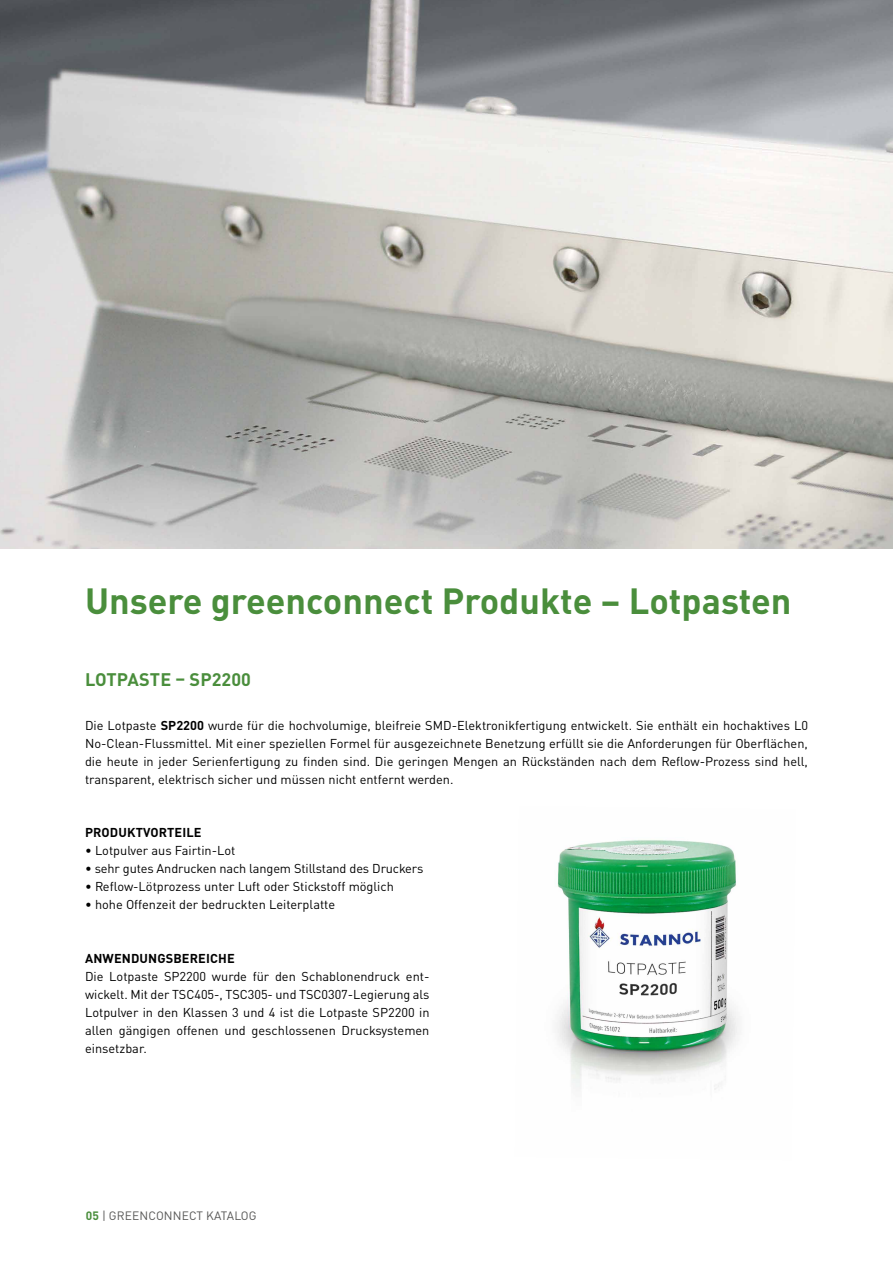
<style>
.page{position:relative;width:893px;height:1263px;background:#fff}
.page>*{position:absolute;margin:0;border:0;box-sizing:border-box;transform-origin:0 0}
.t1{font:700 36px "DIN Pro";color:#4a8e3c}
.t2{font:700 18px "DIN Pro";color:#4a8e3c}
.t3{font:12.75px/18px "DIN Pro";color:#000;text-align:justify}
.t4{font:700 12.75px "DIN Pro";letter-spacing:.01em;color:#000}
.t5{font:12px "DIN Pro";letter-spacing:.01em;color:#575756}
.s1{font-weight:700}
.s2{font-weight:700;color:#4a8e3c}
</style>
<div class="page">
<img style="left:556px;top:840px;width:183px;height:250px">
<img style="left:0;top:0;width:893px;height:549px">
<img style="left:843px;top:62px;width:50px;height:287px">
<h1 class="t1" style="left:85px;top:571px;width:708px">Unsere greenconnect Produkte – Lotpasten</h1>
<h2 class="t2" style="left:85px;top:664px;width:167px">LOTPASTE – SP2200</h2>
<p class="t3" style="left:85px;top:715px;width:724px">Die Lotpaste <span class="s1">SP2200</span> wurde für die hochvolumige, bleifreie SMD-Elektronikfertigung entwickelt. Sie enthält ein hochaktives L0<br>No-Clean-Flussmittel. Mit einer speziellen Formel für ausgezeichnete Benetzung erfüllt sie die Anforderungen für Oberflächen, die heute in jeder Serienfertigung zu finden sind. Die geringen Mengen an Rückständen nach dem Reflow-Prozess sind hell, transparent, elektrisch sicher und müssen nicht entfernt werden.</p>
<p class="t4" style="left:85px;top:822px;width:118px">PRODUKTVORTEILE</p>
<p class="t3" style="left:85px;top:840px;width:152px">• Lotpulver aus Fairtin-Lot</p>
<p class="t3" style="left:85px;top:858px;width:340px">• sehr gutes Andrucken nach langem Stillstand des Druckers</p>
<p class="t3" style="left:85px;top:876px;width:310px">• Reflow-Lötprozess unter Luft oder Stickstoff möglich</p>
<p class="t3" style="left:85px;top:894px;width:252px">• hohe Offenzeit der bedruckten Leiterplatte</p>
<p class="t4" style="left:85px;top:948px;width:151px">ANWENDUNGSBEREICHE</p>
<p class="t3" style="left:85px;top:966px;width:346px;text-align:left">Die Lotpaste SP2200 wurde für den Schablonendruck ent&shy;wickelt. Mit der TSC405-, TSC305- und TSC0307-Legierung als Lotpulver in den Klassen 3 und 4 ist die Lotpaste SP2200 in allen gängigen offenen und geschlossenen Drucksystemen einsetzbar.</p>
<p class="t5" style="left:86px;top:1206px;width:172px"><span class="s2">05</span> | GREENCONNECT KATALOG</p>
</div>
